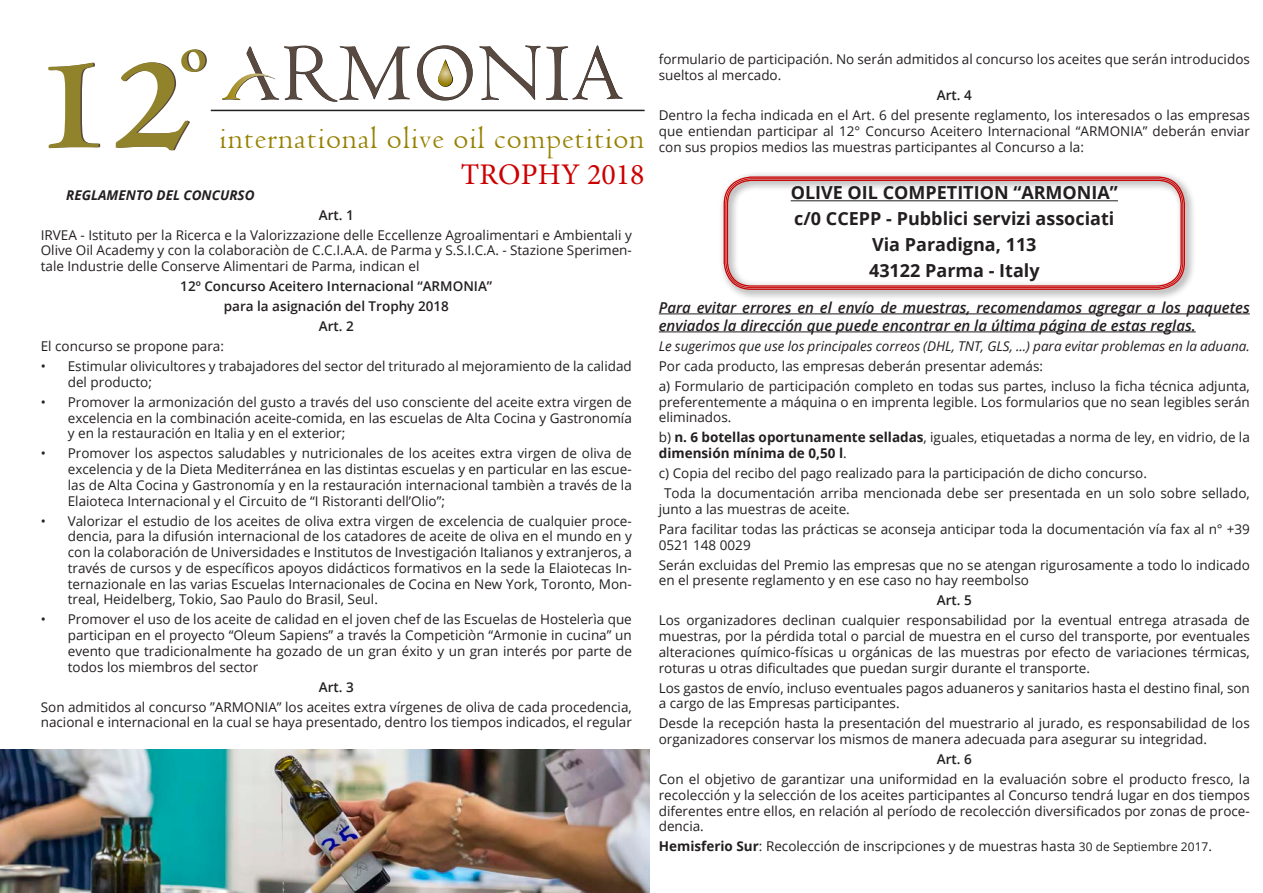
<style>
.page{position:relative;width:1263px;height:893px;background:#fff}
.page>*{position:absolute;margin:0;border:0;box-sizing:border-box;transform-origin:0 0}
.t1{font:700 160.5px "Venetian 301 BT";color:#91832b}
.t2{font:700 57.75px "Venetian 301 BT";color:#91832b}
.t3{font:33px "Venetian 301 BT";color:#968000}
.t4{font:30px "Minion Pro";color:#c00}
.t5{font:700 18px "Open Sans";color:#231f20}
.corpo{font:italic 600 15px/18px "Open Sans";color:#231f20}
.corpo-2{font:13.5px/15.8px "Open Sans";color:#231f20;text-align:justify}
.corpo-3{font:700 13.5px/15.8px "Open Sans";color:#231f20}
.t6{font:600 13.5px "Open Sans";color:#231f20}
.corpo-4{font:italic 13.5px "Open Sans";color:#231f20}
.titoletto{font:italic 700 13.5px "Open Sans";color:#231f20}
.s1{font-weight:400}
.s2{font-weight:700}
.s3{font-size:12px}
</style>
<div class="page">
<hr style="left:659px;top:314px;width:591px;height:1px;background:#231f20">
<hr style="left:659px;top:332px;width:537px;height:1px;background:#231f20">
<svg style="left:222px;top:45px;width:188px;height:57px"></svg>
<svg style="left:417px;top:45px;width:56px;height:56px"></svg>
<svg style="left:479px;top:45px;width:144px;height:55px"></svg>
<hr style="left:211px;top:110px;width:434px;height:1px;background:#231f20">
<img style="left:0;top:749px;width:649px;height:144px">
<div style="left:719px;top:171px;width:477px;height:130px;background:#231f20;opacity:.75"></div>
<div style="left:724px;top:176px;width:461px;height:114px;border:1px solid #c00;border-radius:27px"></div>
<div style="left:725px;top:178px;width:458px;height:110px;border:1px solid #c00;border-radius:26px"></div>
<div style="left:727px;top:180px;width:455px;height:107px;border:1px solid #c00;border-radius:24px"></div>
<p class="t2" style="left:180px;top:19px;width:29px">o</p>
<p class="t1" style="left:33px;top:2px;width:162px">12</p>
<p class="t3" style="left:219px;top:120px;width:427px">international olive oil competition</p>
<p class="t4" style="left:461px;top:154px;width:185px">TROPHY 2018</p>
<p class="titoletto" style="left:66px;top:185px;width:190px">REGLAMENTO DEL CONCURSO</p>
<p class="t6" style="left:319px;top:205px;width:36px">Art. 1</p>
<p class="corpo-2" style="left:41px;top:226px;width:593px">IRVEA - Istituto per la Ricerca e la Valorizzazione delle Eccellenze Agroalimentari e Ambientali y Olive Oil Academy y con la colaboraciòn de C.C.I.A.A. de Parma y S.S.I.C.A. - Stazione Sperimen&shy;tale Industrie delle Conserve Alimentari de Parma, indican el</p>
<p class="t6" style="left:180px;top:277px;width:313px">12º Concurso Aceitero Internacional “ARMONIA”</p>
<p class="t6" style="left:224px;top:297px;width:227px">para la asignación del Trophy 2018</p>
<p class="t6" style="left:319px;top:317px;width:36px">Art. 2</p>
<p class="corpo-2" style="left:41px;top:338px;width:185px">El concurso se propone para:</p>
<p class="corpo-2" style="left:68px;top:358px;width:566px;text-indent:-27px">• Estimular olivicultores y trabajadores del sector del triturado al mejoramiento de la calidad del producto;</p>
<p class="corpo-2" style="left:68px;top:394px;width:566px;text-indent:-27px">• Promover la armonización del gusto a través del uso consciente del aceite extra virgen de excelencia en la combinación aceite-comida, en las escuelas de Alta Cocina y Gastronomía y en la restauración en Italia y en el exterior;</p>
<p class="corpo-2" style="left:68px;top:445px;width:566px;text-indent:-27px">• Promover los aspectos saludables y nutricionales de los aceites extra virgen de oliva de excelencia y de la Dieta Mediterránea en las distintas escuelas y en particular en las escue&shy;las de Alta Cocina y Gastronomía y en la restauración internacional tambièn a través de la Elaioteca Internacional y el Circuito de “I Ristoranti dell’Olio”;</p>
<p class="corpo-2" style="left:68px;top:512px;width:566px;text-indent:-27px">• Valorizar el estudio de los aceites de oliva extra virgen de excelencia de cualquier proce&shy;dencia, para la difusión internacional de los catadores de aceite de oliva en el mundo en y con la colaboración de Universidades e Institutos de Investigación Italianos y extranjeros, a través de cursos y de específicos apoyos didácticos formativos en la sede la Elaiotecas In&shy;ternazionale en las varias Escuelas Internacionales de Cocina en New York, Toronto, Mon&shy;treal, Heidelberg, Tokio, Sao Paulo do Brasil, Seul.</p>
<p class="corpo-2" style="left:68px;top:611px;width:566px;text-indent:-27px">• Promover el uso de los aceite de calidad en el joven chef de las Escuelas de Hostelerìa que participan en el proyecto “Oleum Sapiens” a través la Competiciòn “Armonie in cucina” un evento que tradicionalmente ha gozado de un gran éxito y un gran interés por parte de todos los miembros del sector</p>
<p class="t6" style="left:319px;top:677px;width:36px">Art. 3</p>
<p class="corpo-2" style="left:41px;top:698px;width:593px">Son admitidos al concurso ”ARMONIA” los aceites extra vírgenes de oliva de cada procedencia, nacional e internacional en la cual se haya presentado, dentro los tiempos indicados, el regular</p>
<p class="corpo-2" style="left:659px;top:51px;width:593px">formulario de participación. No serán admitidos al concurso los aceites que serán introducidos sueltos al mercado.</p>
<p class="t6" style="left:937px;top:86px;width:36px">Art. 4</p>
<p class="corpo-2" style="left:659px;top:107px;width:593px">Dentro la fecha indicada en el Art. 6 del presente reglamento, los interesados o las empresas que entiendan participar al 12° Concurso Aceitero Internacional “ARMONIA” deberán enviar con sus propios medios las muestras participantes al Concurso a la:</p>
<p class="t5" style="left:791px;top:180px;width:329px">OLIVE OIL COMPETITION “ARMONIA”</p>
<p class="t5" style="left:794px;top:206px;width:322px">c/0 CCEPP - Pubblici servizi associati</p>
<p class="t5" style="left:872px;top:232px;width:166px">Via Paradigna, 113</p>
<p class="t5" style="left:869px;top:258px;width:172px">43122 Parma - Italy</p>
<p class="corpo" style="left:659px;top:298px;width:593px">Para evitar errores en el envío de muestras, recomendamos agregar a los paquetes enviados la dirección que puede encontrar en la última página de estas reglas.</p>
<p class="corpo-4" style="left:659px;top:337px;width:592px">Le sugerimos que use los principales correos (DHL, TNT, GLS, ...) para evitar problemas en la aduana.</p>
<p class="corpo-2" style="left:659px;top:358px;width:386px">Por cada producto, las empresas deberán presentar además:</p>
<p class="corpo-2" style="left:659px;top:378px;width:593px">a) Formulario de participación completo en todas sus partes, incluso la ficha técnica adjunta, preferentemente a máquina o en imprenta legible. Los formularios que no sean legibles serán eliminados.</p>
<p class="corpo-3" style="left:659px;top:429px;width:593px"><span class="s1">b)</span> n. 6 botellas oportunamente selladas<span class="s1">, iguales, etiquetadas a norma de ley, en vidrio, de la </span>dimensión mínima de 0,50 l<span class="s1">.</span></p>
<p class="corpo-2" style="left:659px;top:465px;width:490px">c) Copia del recibo del pago realizado para la participación de dicho concurso.</p>
<p class="corpo-2" style="left:659px;top:485px;width:593px;text-indent:5px">Toda la documentación arriba mencionada debe ser presentada en un solo sobre sellado, junto a las muestras de aceite.</p>
<p class="corpo-2" style="left:659px;top:521px;width:593px">Para facilitar todas las prácticas se aconseja anticipar toda la documentación vía fax al n° +39<br>0521 148 0029</p>
<p class="corpo-2" style="left:659px;top:556px;width:593px">Serán excluidas del Premio las empresas que no se atengan rigurosamente a todo lo indicado en el presente reglamento y en ese caso no hay reembolso</p>
<p class="t6" style="left:937px;top:591px;width:36px">Art. 5</p>
<p class="corpo-2" style="left:659px;top:612px;width:593px">Los organizadores declinan cualquier responsabilidad por la eventual entrega atrasada de muestras, por la pérdida total o parcial de muestra en el curso del transporte, por eventuales alteraciones químico-físicas u orgánicas de las muestras por efecto de variaciones térmicas, roturas u otras dificultades que puedan surgir durante el transporte.</p>
<p class="corpo-2" style="left:659px;top:679px;width:593px">Los gastos de envío, incluso eventuales pagos aduaneros y sanitarios hasta el destino final, son a cargo de las Empresas participantes.</p>
<p class="corpo-2" style="left:659px;top:715px;width:592px">Desde la recepción hasta la presentación del muestrario al jurado, es responsabilidad de los organizadores conservar los mismos de manera adecuada para asegurar su integridad.</p>
<p class="t6" style="left:937px;top:750px;width:36px">Art. 6</p>
<p class="corpo-2" style="left:659px;top:771px;width:593px">Con el objetivo de garantizar una uniformidad en la evaluación sobre el producto fresco, la recolección y la selección de los aceites participantes al Concurso tendrá lugar en dos tiempos diferentes entre ellos, en relación al período de recolección diversificados por zonas de proce&shy;dencia.</p>
<p class="corpo-2" style="left:659px;top:838px;width:555px"><span class="s2">Hemisferio Sur</span>: Recolección de inscripciones y de muestras hasta <span class="s3">30 de Septiembre 2017</span>.</p>
</div>
